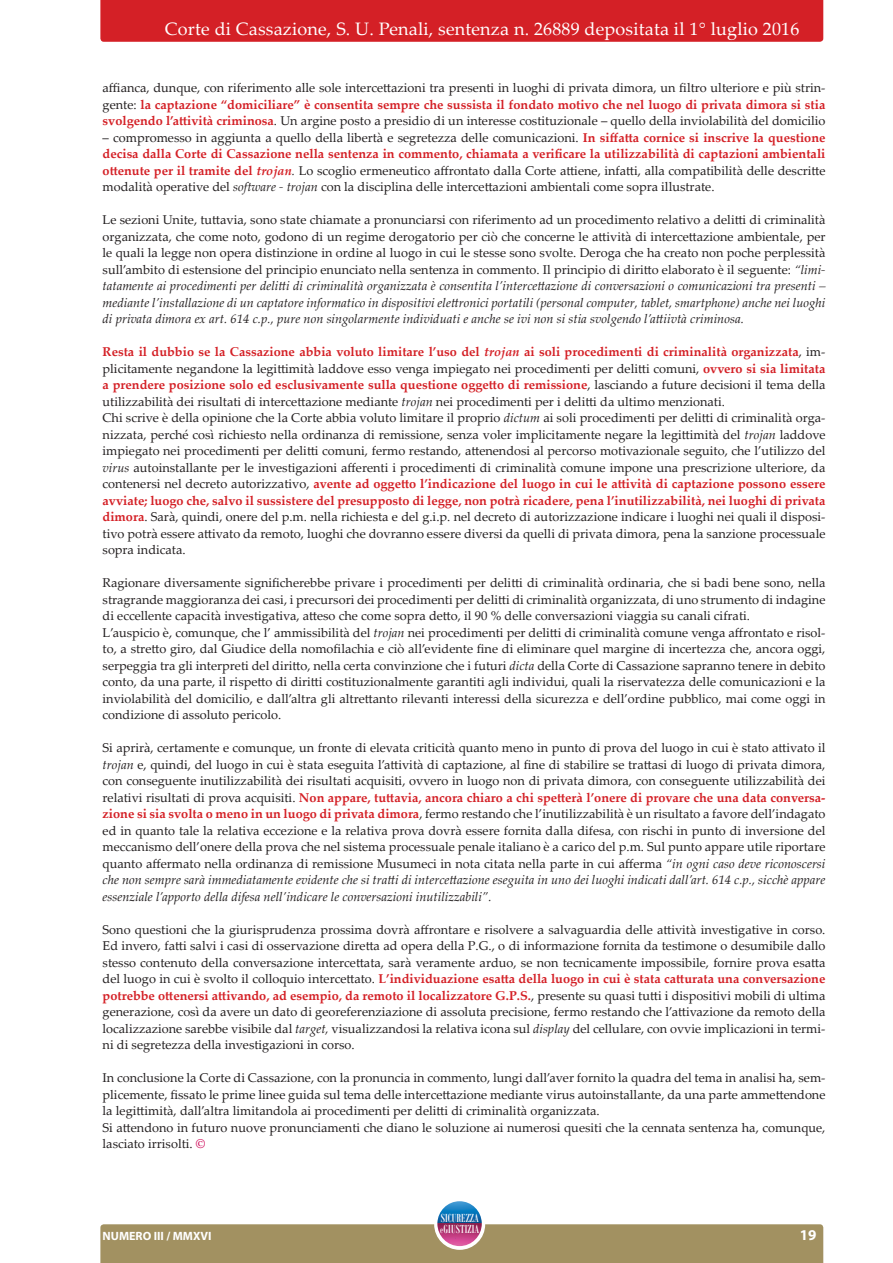
<style>
.page{position:relative;width:893px;height:1263px;background:#fff}
.page>*{position:absolute;margin:0;border:0;box-sizing:border-box;transform-origin:0 0}
.t1{font:18px "Palatino Linotype";letter-spacing:.01em;color:#fff}
.t2{font:700 15px "Myriad Pro";color:#fff}
.t3{font:12.75px/16.5px "Palatino Linotype";color:#231f20;text-align:justify}
.t4{font:12.6px "Bodoni MT Condensed";letter-spacing:.01em;color:#fff}
.t5{font:12.6px "Bodoni MT Condensed";letter-spacing:.01em;color:#fff}
.t6{font:700 12px "Myriad Pro";color:#fff}
.s1{font-weight:700;color:#d42026}
.s2{font-weight:700;font-style:italic;color:#d42026}
.s3{font-style:italic}
.s4{font-weight:700;color:#d21b65}
.s5{font-size:10.05px}
</style>
<div class="page">
<div style="left:434px;top:1199px;width:51px;height:51px;border:2px solid #fff;border-radius:50%"></div>
<img style="left:437px;top:1201px;width:45px;height:23px">
<div style="left:100px;top:1224px;width:723px;height:39px;background:#a29161"></div>
<div style="left:100px;top:0;width:723px;height:42px;background:#d42026"></div>
<h1 class="t1" style="left:165px;top:16px;width:636px">Corte di Cassazione, S. U. Penali, sentenza n. 26889 depositata il 1° luglio 2016</h1>
<p class="t3" style="left:103px;top:79px;width:724px">affianca, dunque, con riferimento alle sole intercettazioni tra presenti in luoghi di privata dimora, un filtro ulteriore e più strin&shy;gente: <span class="s1">la captazione “domiciliare” è consentita sempre che sussista il fondato motivo che nel luogo di privata dimora si stia svolgendo l’attività criminosa</span>. Un argine posto a presidio di un interesse costituzionale – quello della inviolabilità del domicilio</p>
<p class="t3" style="left:103px;top:129px;width:724px">– compromesso in aggiunta a quello della libertà e segretezza delle comunicazioni. <span class="s1">In siffatta cornice si inscrive la questione decisa dalla Corte di Cassazione nella sentenza in commento, chiamata a verificare la utilizzabilità di captazioni ambientali ottenute per il tramite del</span> <span class="s2">trojan</span><span class="s3">.</span> Lo scoglio ermeneutico affrontato dalla Corte attiene, infatti, alla compatibilità delle descritte modalità operative del <span class="s3">software - trojan</span> con la disciplina delle intercettazioni ambientali come sopra illustrate.</p>
<p class="t3" style="left:103px;top:211px;width:724px">Le sezioni Unite, tuttavia, sono state chiamate a pronunciarsi con riferimento ad un procedimento relativo a delitti di criminalità organizzata, che come noto, godono di un regime derogatorio per ciò che concerne le attività di intercettazione ambientale, per le quali la legge non opera distinzione in ordine al luogo in cui le stesse sono svolte. Deroga che ha creato non poche perplessità sull’ambito di estensione del principio enunciato nella sentenza in commento. Il principio di diritto elaborato è il seguente: <span class="s3">“limi&shy;tatamente ai procedimenti per delitti di criminalità organizzata è consentita l’intercettazione di conversazioni o comunicazioni tra presenti – mediante l’installazione di un captatore informatico in dispositivi elettronici portatili (personal computer, tablet, smartphone) anche nei luoghi di privata dimora ex art. 614 c.p., pure non singolarmente individuati e anche se ivi non si stia svolgendo l’attiivtà criminosa.</span></p>
<p class="t3" style="left:103px;top:343px;width:724px;text-align:left"><span class="s1">Resta il dubbio se la Cassazione abbia voluto limitare l’uso del</span> <span class="s2">trojan</span> <span class="s1">ai soli procedimenti di criminalità organizzata</span>, im&shy;plicitamente negandone la legittimità laddove esso venga impiegato nei procedimenti per delitti comuni, <span class="s1">ovvero si sia limitata a prendere posizione solo ed esclusivamente sulla questione oggetto di remissione</span>, lasciando a future decisioni il tema della utilizzabilità dei risultati di intercettazione mediante <span class="s3">trojan</span> nei procedimenti per i delitti da ultimo menzionati.<br>Chi scrive è della opinione che la Corte abbia voluto limitare il proprio <span class="s3">dictum</span> ai soli procedimenti per delitti di criminalità orga&shy;nizzata, perché così richiesto nella ordinanza di remissione, senza voler implicitamente negare la legittimità del <span class="s3">trojan</span> laddove impiegato nei procedimenti per delitti comuni, fermo restando, attenendosi al percorso motivazionale seguito, che l’utilizzo del <span class="s3">virus</span> autoinstallante per le investigazioni afferenti i procedimenti di criminalità comune impone una prescrizione ulteriore, da contenersi nel decreto autorizzativo, <span class="s1">avente ad oggetto l’indicazione del luogo in cui le attività di captazione possono essere avviate; luogo che, salvo il sussistere del presupposto di legge, non potrà ricadere, pena l’inutilizzabilità, nei luoghi di privata dimora</span>. Sarà, quindi, onere del p.m. nella richiesta e del g.i.p. nel decreto di autorizzazione indicare i luoghi nei quali il disposi&shy;tivo potrà essere attivato da remoto, luoghi che dovranno essere diversi da quelli di privata dimora, pena la sanzione processuale sopra indicata.</p>
<p class="t3" style="left:103px;top:574px;width:724px;text-align:left">Ragionare diversamente significherebbe privare i procedimenti per delitti di criminalità ordinaria, che si badi bene sono, nella stragrande maggioranza dei casi, i precursori dei procedimenti per delitti di criminalità organizzata, di uno strumento di indagine di eccellente capacità investigativa, atteso che come sopra detto, il 90 % delle conversazioni viaggia su canali cifrati.<br>L’auspicio è, comunque, che l’ ammissibilità del <span class="s3">trojan</span> nei procedimenti per delitti di criminalità comune venga affrontato e risol&shy;to, a stretto giro, dal Giudice della nomofilachia e ciò all’evidente fine di eliminare quel margine di incertezza che, ancora oggi, serpeggia tra gli interpreti del diritto, nella certa convinzione che i futuri <span class="s3">dicta</span> della Corte di Cassazione sapranno tenere in debito conto, da una parte, il rispetto di diritti costituzionalmente garantiti agli individui, quali la riservatezza delle comunicazioni e la inviolabilità del domicilio, e dall’altra gli altrettanto rilevanti interessi della sicurezza e dell’ordine pubblico, mai come oggi in condizione di assoluto pericolo.</p>
<p class="t3" style="left:103px;top:739px;width:724px">Si aprirà, certamente e comunque, un fronte di elevata criticità quanto meno in punto di prova del luogo in cui è stato attivato il <span class="s3">trojan</span> e, quindi, del luogo in cui è stata eseguita l’attività di captazione, al fine di stabilire se trattasi di luogo di privata dimora, con conseguente inutilizzabilità dei risultati acquisiti, ovvero in luogo non di privata dimora, con conseguente utilizzabilità dei relativi risultati di prova acquisiti. <span class="s1">Non appare, tuttavia, ancora chiaro a chi spetterà l’onere di provare che una data conversa&shy;zione si sia svolta o meno in un luogo di privata dimora</span>, fermo restando che l’inutilizzabilità è un risultato a favore dell’indagato ed in quanto tale la relativa eccezione e la relativa prova dovrà essere fornita dalla difesa, con rischi in punto di inversione del meccanismo dell’onere della prova che nel sistema processuale penale italiano è a carico del p.m. Sul punto appare utile riportare quanto affermato nella ordinanza di remissione Musumeci in nota citata nella parte in cui afferma <span class="s3">“in ogni caso deve riconoscersi che non sempre sarà immediatamente evidente che si tratti di intercettazione eseguita in uno dei luoghi indicati dall’art. 614 c.p., sicchè appare essenziale l’apporto della difesa nell’indicare le conversazioni inutilizzabili”.</span></p>
<p class="t3" style="left:103px;top:921px;width:724px">Sono questioni che la giurisprudenza prossima dovrà affrontare e risolvere a salvaguardia delle attività investigative in corso.<br>Ed invero, fatti salvi i casi di osservazione diretta ad opera della P.G., o di informazione fornita da testimone o desumibile dallo stesso contenuto della conversazione intercettata, sarà veramente arduo, se non tecnicamente impossibile, fornire prova esatta del luogo in cui è svolto il colloquio intercettato. <span class="s1">L’individuazione esatta della luogo in cui è stata catturata una conversazione potrebbe ottenersi attivando, ad esempio, da remoto il localizzatore G.P.S.</span>, presente su quasi tutti i dispositivi mobili di ultima generazione, così da avere un dato di georeferenziazione di assoluta precisione, fermo restando che l’attivazione da remoto della localizzazione sarebbe visibile dal <span class="s3">target,</span> visualizzandosi la relativa icona sul <span class="s3">display</span> del cellulare, con ovvie implicazioni in termi&shy;ni di segretezza della investigazioni in corso.</p>
<p class="t3" style="left:103px;top:1069px;width:724px;text-align:left">In conclusione la Corte di Cassazione, con la pronuncia in commento, lungi dall’aver fornito la quadra del tema in analisi ha, sem&shy;plicemente, fissato le prime linee guida sul tema delle intercettazione mediante virus autoinstallante, da una parte ammettendone la legittimità, dall’altra limitandola ai procedimenti per delitti di criminalità organizzata.<br>Si attendono in futuro nuove pronunciamenti che diano le soluzione ai numerosi quesiti che la cennata sentenza ha, comunque, lasciato irrisolti. <span class="s4">©</span></p>
<p class="t6" style="left:103px;top:1228px;width:111px">NUMERO III / MMXVI</p>
<p class="t5" style="left:441px;top:1210px;width:40px">SICUREZZA</p>
<p class="t4" style="left:440px;top:1221px;width:41px"><span class="s5">e</span>GIUSTIZIA</p>
<p class="t2" style="left:800px;top:1225px;width:18px">19</p>
</div>
